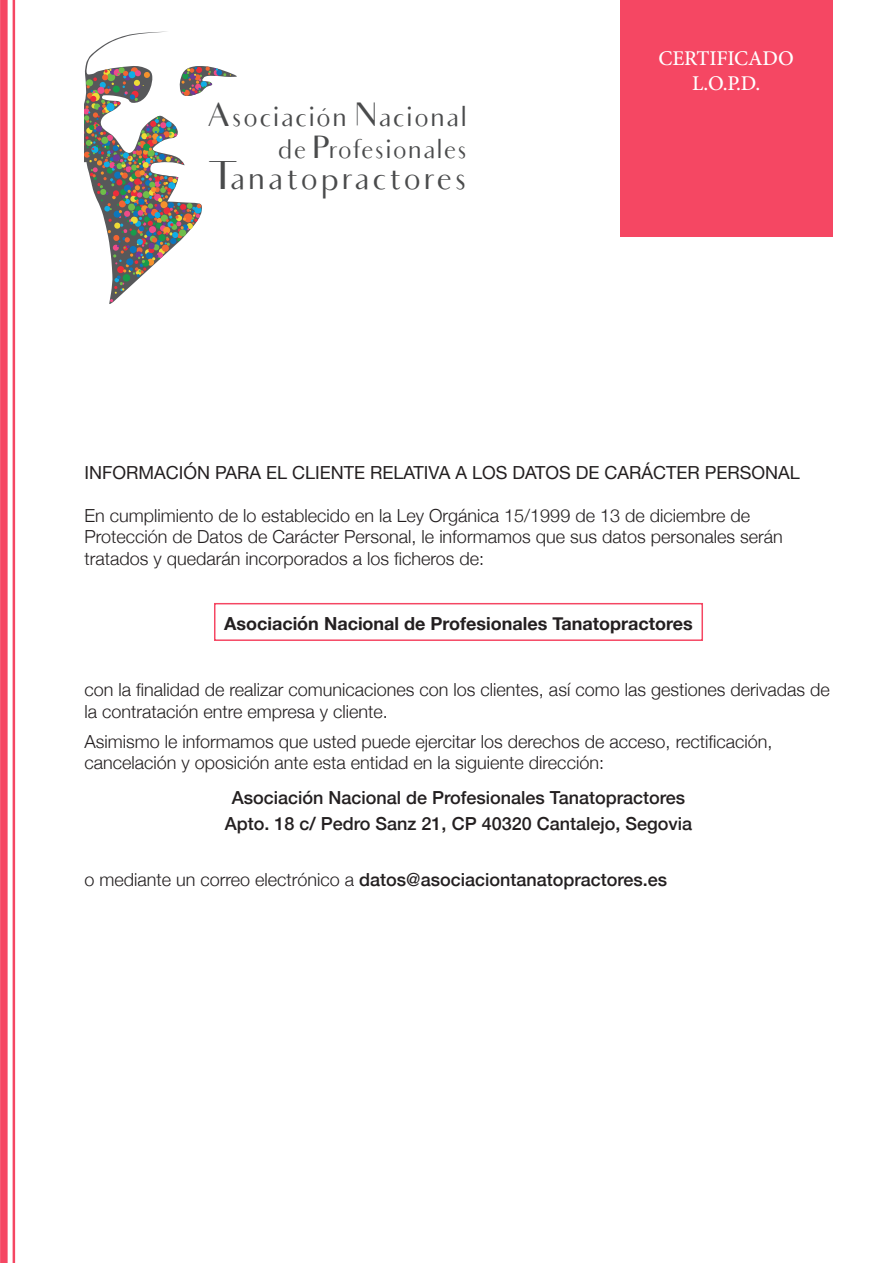
<style>
.page{position:relative;width:893px;height:1263px;background:#fff}
.page>*{position:absolute;margin:0;border:0;box-sizing:border-box;transform-origin:0 0}
.t1{font:38.85px "Audrey";letter-spacing:-.03em;color:#4a4b4c}
.t2{font:32.7px "Audrey";letter-spacing:-.055em;color:#4a4b4c}
.t3{font:31.05px "Audrey";letter-spacing:-.06em;color:#4a4b4c}
.t4{font:500 21px "Minion Pro";letter-spacing:-.01em;color:#fff}
.t5{font:300 18px/21.6px "Helvetica Neue";color:#231f20}
.t6{font:500 18px "Helvetica Neue";color:#231f20}
.t7{font:18px "Helvetica Neue";color:#231f20}
.t8{font:700 18px "Helvetica Neue";color:#231f20}
.s1{font-weight:300}
</style>
<div class="page">
<div style="left:0;top:0;width:8px;height:1263px;background:#f54763"></div>
<hr style="left:13px;top:0;width:2px;height:1263px;background:#f54763">
<div style="left:620px;top:0;width:212px;height:236px;background:#f54763"></div>
<svg style="left:84px;top:31px;width:153px;height:273px"></svg>
<div style="left:214px;top:603px;width:489px;height:38px;border:2px solid #f54763"></div>
<p class="t2" style="left:206px;top:97px;width:264px">Asociación Nacional</p>
<p class="t3" style="left:276px;top:130px;width:194px">de Profesionales</p>
<p class="t1" style="left:207px;top:155px;width:263px">Tanatopractores</p>
<p class="t4" style="left:659px;top:44px;width:137px">CERTIFICADO</p>
<p class="t4" style="left:692px;top:69px;width:70px">L.O.P.D.</p>
<p class="t7" style="left:84px;top:459px;width:717px">INFORMACIÓN PARA EL CLIENTE RELATIVA A LOS DATOS DE CARÁCTER PERSONAL</p>
<p class="t5" style="left:84px;top:503px;width:700px">En cumplimiento de lo establecido en la Ley Orgánica 15/1999 de 13 de diciembre de<br>Protección de Datos de Carácter Personal, le informamos que sus datos personales serán tratados y quedarán incorporados a los ficheros de:</p>
<p class="t8" style="left:224px;top:609px;width:470px">Asociación Nacional de Profesionales Tanatopractores</p>
<p class="t5" style="left:84px;top:677px;width:747px">con la finalidad de realizar comunicaciones con los clientes, así como las gestiones derivadas de la contratación entre empresa y cliente.</p>
<p class="t5" style="left:84px;top:729px;width:689px">Asimismo le informamos que usted puede ejercitar los derechos de acceso, rectificación, cancelación y oposición ante esta entidad en la siguiente dirección:</p>
<p class="t6" style="left:232px;top:783px;width:455px">Asociación Nacional de Profesionales Tanatopractores</p>
<p class="t6" style="left:225px;top:809px;width:469px">Apto. 18 c/ Pedro Sanz 21, CP 40320 Cantalejo, Segovia</p>
<p class="t6" style="left:84px;top:865px;width:584px"><span class="s1">o mediante un correo electrónico a</span> datos@asociaciontanatopractores.es</p>
</div>
